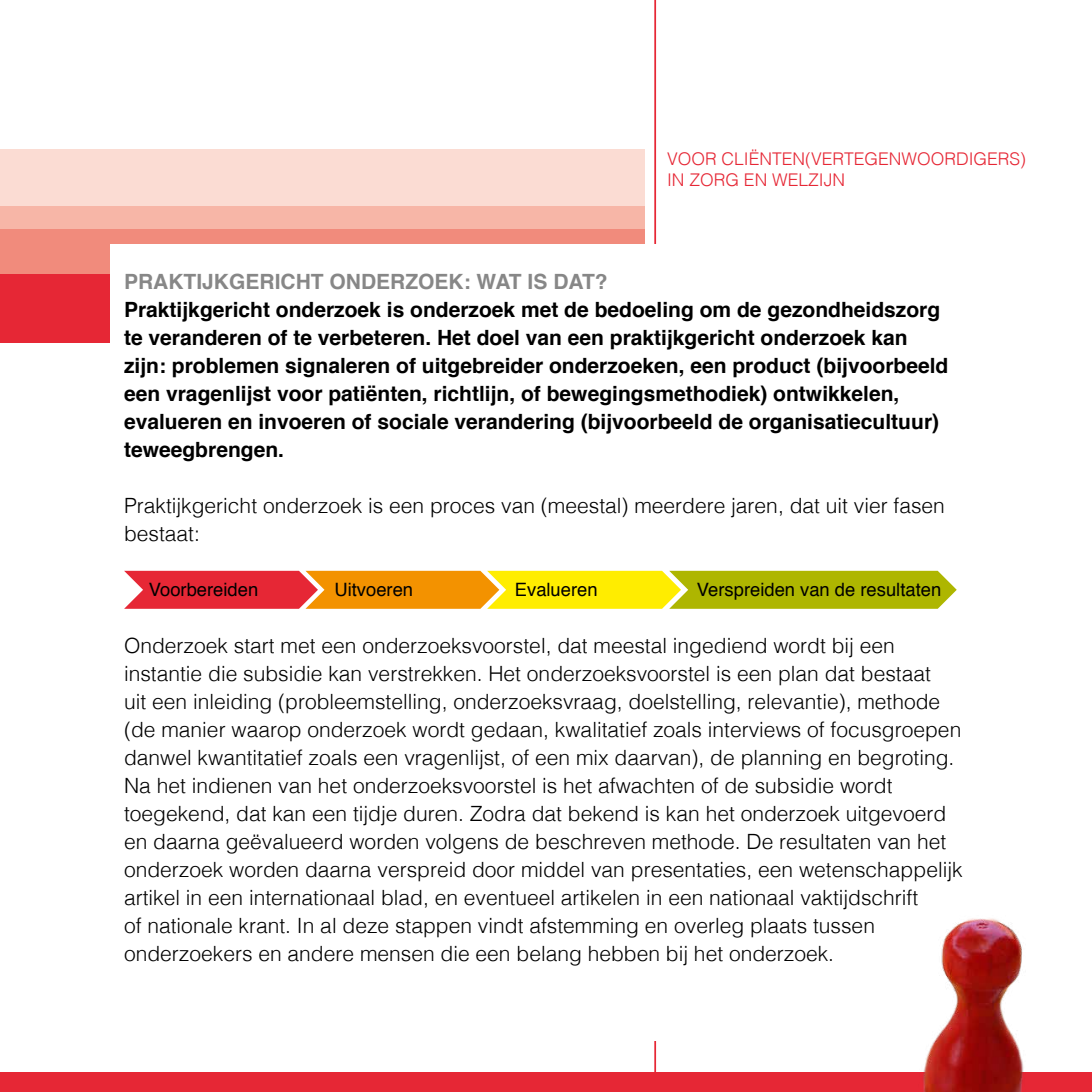
<style>
.page{position:relative;width:1092px;height:1092px;background:#fff}
.page>*{position:absolute;margin:0;border:0;box-sizing:border-box;transform-origin:0 0}
.t1{font:300 21px/28px "Helvetica";color:#000}
.t2{font:700 21px/28px "Helvetica";color:#000}
.t3{font:700 21px "Helvetica";color:#878787}
.t4{font:18.38px "Helvetica";color:#000}
.t5{font:300 17.5px/21px "Helvetica";color:#e62735}
</style>
<div class="page">
<hr style="left:654px;top:0;width:2px;height:1091px;background:#e62735">
<svg style="left:0;top:1091px;width:1091px;height:1px"></svg>
<div style="left:0;top:1071px;width:1091px;height:20px;background:#e62735"></div>
<div style="left:0;top:273px;width:613px;height:70px;background:#e62735"></div>
<div style="left:0;top:228px;width:644px;height:45px;background:#f18b7c"></div>
<div style="left:0;top:205px;width:644px;height:23px;background:#f7b6a7"></div>
<div style="left:0;top:149px;width:644px;height:56px;background:#fbdcd3"></div>
<div style="left:110px;top:244px;width:981px;height:796px;background:#fff"></div>
<img style="left:871px;top:918px;width:220px;height:173px">
<svg style="left:124px;top:570px;width:832px;height:38px;background:#dda11b"></svg>
<p class="t5" style="left:667px;top:147px;width:360px">VOOR CLIËNTEN(VERTEGENWOORDIGERS)<br>IN ZORG EN WELZIJN</p>
<p class="t3" style="left:124px;top:265px;width:485px">PRAKTIJKGERICHT ONDERZOEK: WAT IS DAT?</p>
<p class="t2" style="left:124px;top:296px;width:825px">Praktijkgericht onderzoek is onderzoek met de bedoeling om de gezondheidszorg te veranderen of te verbeteren. Het doel van een praktijkgericht onderzoek kan zijn: problemen signaleren of uitgebreider onderzoeken, een product (bijvoorbeeld een vragenlijst voor patiënten, richtlijn, of bewegingsmethodiek) ontwikkelen, evalueren en invoeren of sociale verandering (bijvoorbeeld de organisatiecultuur) teweegbrengen.</p>
<p class="t1" style="left:124px;top:490px;width:822px">Praktijkgericht onderzoek is een proces van (meestal) meerdere jaren, dat uit vier fasen bestaat:</p>
<p class="t4" style="left:149px;top:575px;width:111px">Voorbereiden</p>
<p class="t4" style="left:334px;top:575px;width:80px">Uitvoeren</p>
<p class="t4" style="left:515px;top:575px;width:84px">Evalueren</p>
<p class="t4" style="left:697px;top:575px;width:246px">Verspreiden van de resultaten</p>
<p class="t1" style="left:124px;top:630px;width:839px">Onderzoek start met een onderzoeksvoorstel, dat meestal ingediend wordt bij een instantie die subsidie kan verstrekken. Het onderzoeksvoorstel is een plan dat bestaat<br>uit een inleiding (probleemstelling, onderzoeksvraag, doelstelling, relevantie), methode (de manier waarop onderzoek wordt gedaan, kwalitatief zoals interviews of focusgroepen danwel kwantitatief zoals een vragenlijst, of een mix daarvan), de planning en begroting.<br>Na het indienen van het onderzoeksvoorstel is het afwachten of de subsidie wordt toegekend, dat kan een tijdje duren. Zodra dat bekend is kan het onderzoek uitgevoerd en daarna geëvalueerd worden volgens de beschreven methode. De resultaten van het onderzoek worden daarna verspreid door middel van presentaties, een wetenschappelijk artikel in een internationaal blad, en eventueel artikelen in een nationaal vaktijdschrift<br>of nationale krant. In al deze stappen vindt afstemming en overleg plaats tussen onderzoekers en andere mensen die een belang hebben bij het onderzoek.</p>
</div>
